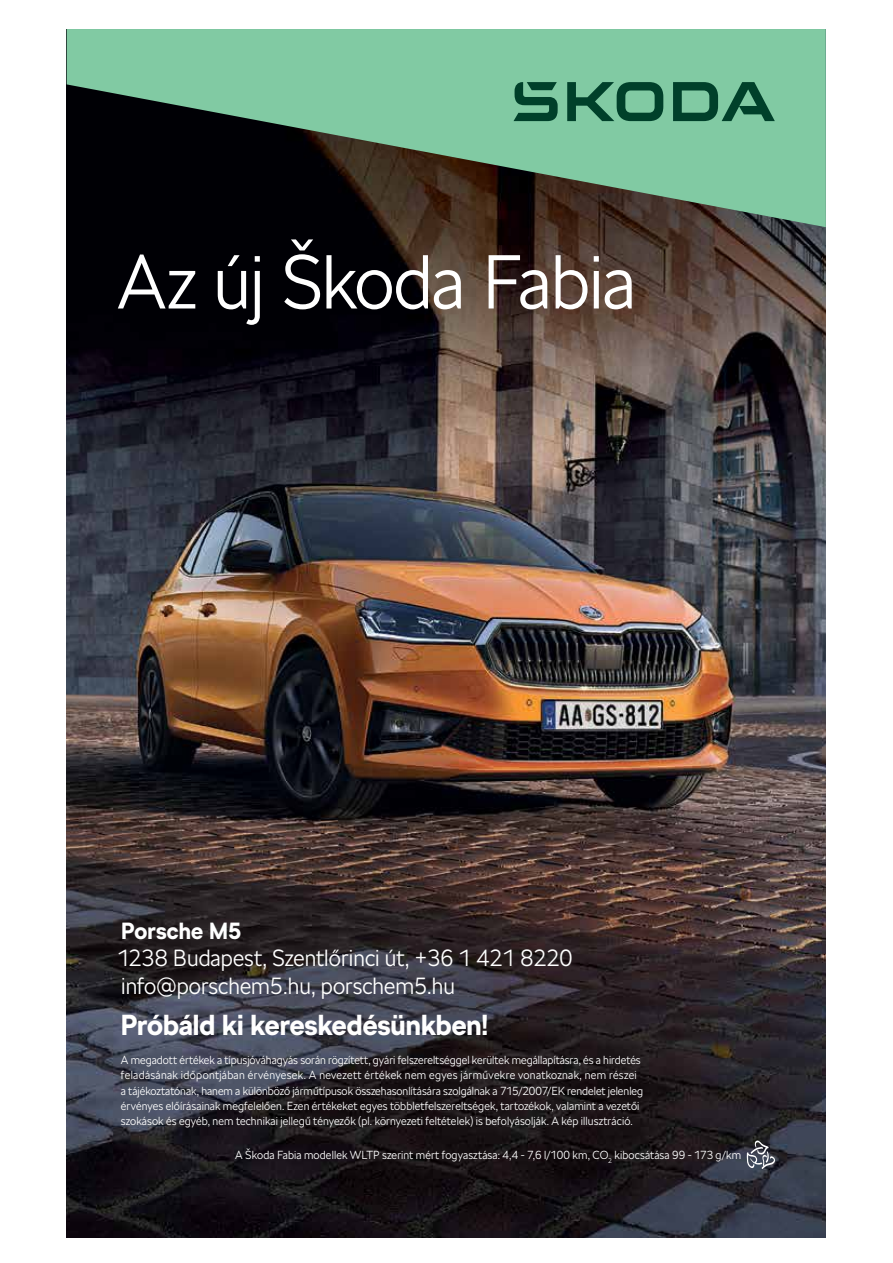
<style>
.page{position:relative;width:893px;height:1263px;background:#fff}
.page>*{position:absolute;margin:0;border:0;box-sizing:border-box;transform-origin:0 0}
.t1{font:300 75.75px "SKODA Next";letter-spacing:-.015em;color:#fff;scale:.94 1}
.t2{font:700 28.8px "SKODA Next";color:#fff;scale:.94 1}
.t3{font:300 23.25px/27.9px "SKODA Next";color:#fff;scale:.94 1}
.t4{font:700 23.25px "SKODA Next";letter-spacing:.005em;color:#fff;scale:.94 1}
.t5{font:300 11.7px/15.3px "SKODA Next";letter-spacing:.005em;color:#fff;scale:.94 1}
</style>
<div class="page">
<img style="left:67px;top:227px;width:759px;height:1010px">
<svg style="left:67px;top:29px;width:759px;height:198px;background:#588269"></svg>
<svg style="left:513px;top:82px;width:262px;height:39px;background:#428667"></svg>
<svg style="left:746px;top:1140px;width:29px;height:29px"></svg>
<h1 class="t1" style="left:117px;top:231px;width:554px">Az új Škoda Fabia</h1>
<h3 class="t4" style="left:121px;top:915px;width:129px">Porsche M5</h3>
<h3 class="t3" style="left:117px;top:944px;width:486px">1238 Budapest, Szentlőrinci út, +36 1 421 8220 info@porschem5.hu, porschem5.hu</h3>
<h2 class="t2" style="left:121px;top:1005px;width:392px">Próbáld ki kereskedésünkben!</h2>
<p class="t5" style="left:121px;top:1052px;width:557px">A megadott értékek a típusjóváhagyás során rögzített, gyári felszereltséggel kerültek megállapításra, és a hirdetés feladásának időpontjában érvényesek. A nevezett értékek nem egyes járművekre vonatkoznak, nem részei a tájékoztatónak, hanem a különböző járműtípusok összehasonlítására szolgálnak a 715/2007/EK rendelet jelenleg érvényes előírásainak megfelelően. Ezen értékeket egyes többletfelszereltségek, tartozékok, valamint a vezetői szokások és egyéb, nem technikai jellegű tényezők (pl. környezeti feltételek) is befolyásolják. A kép illusztráció.</p>
<p class="t5" style="left:235px;top:1147px;width:540px">A Škoda Fabia modellek WLTP szerint mért fogyasztása: 4,4 - 7,6 l/100 km, CO<sub>2</sub> kibocsátása 99 - 173 g/km</p>
</div>
